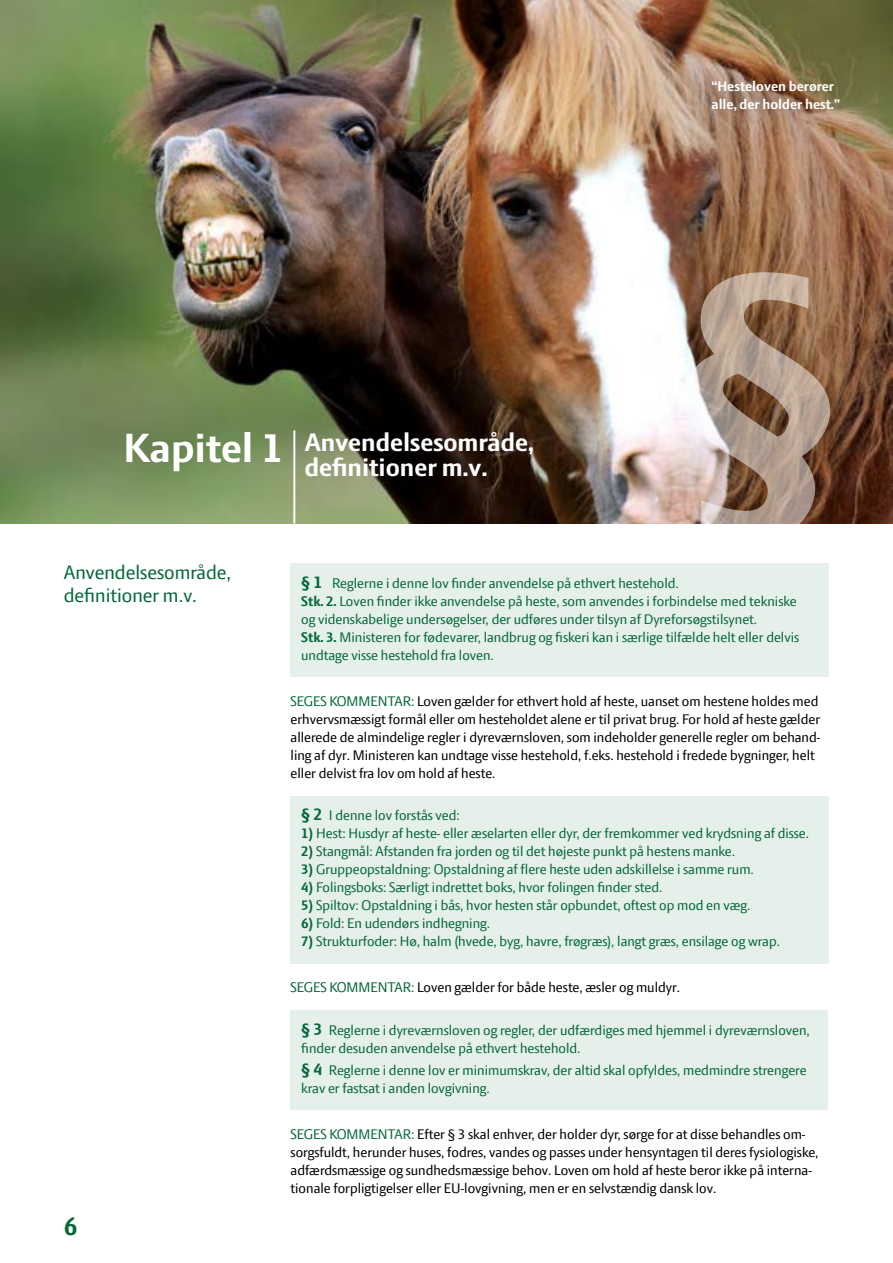
<style>
.page{position:relative;width:893px;height:1263px;background:#fff}
.page>*{position:absolute;margin:0;border:0;box-sizing:border-box;transform-origin:0 0}
.t1{font:700 339.3px "LF Press Sans";color:#fff}
.t2{font:700 43.8px "LF Press Sans";color:#fff}
.t3{font:700 27.3px/25.3px "LF Press Sans";color:#fff}
.t4{font:700 27.3px "LF Press Sans";color:#056839}
.t5{font:21px/22.5px "LF Press Sans";color:#056839}
.t6{font:15px/18px "LF Press Sans";color:#056839}
.t7{font:15px/18px "LF Press Sans";color:#000}
.t8{font:700 15px/18px "LF Press Sans";color:#fff}
.s1{font-weight:700;font-size:18px}
.s2{font-weight:700}
.s3{color:#056839}
</style>
<div class="page">
<img style="left:0;top:0;width:893px;height:524px">
<hr style="left:293px;top:430px;width:2px;height:94px;background:#fff">
<div style="left:291px;top:1010px;width:537px;height:100px;background:#e6f0eb"></div>
<div style="left:291px;top:796px;width:538px;height:167px;background:#e6f0eb"></div>
<div style="left:291px;top:563px;width:538px;height:114px;background:#e6f0eb"></div>
<div style="left:694px;top:63px;width:162px;height:64px;background:#000;opacity:.5"></div>
<p class="t8" style="left:711px;top:77px;width:130px">“Hesteloven berører alle, der holder hest.”</p>
<h2 class="t2" style="left:124px;top:423px;width:161px">Kapitel 1</h2>
<h3 class="t5" style="left:64px;top:561px;width:169px">Anvendelsesområde, definitioner m.v.</h3>
<h3 class="t3" style="left:305px;top:429px;width:231px">Anvendelsesområde, definitioner m.v.</h3>
<h1 class="t1" style="left:672px;top:187px;width:171px">§</h1>
<p class="t6" style="left:301px;top:574px;width:500px"><span class="s1">§ 1</span> Reglerne i denne lov finder anvendelse på ethvert hestehold.<br><span class="s2">Stk. 2.</span> Loven finder ikke anvendelse på heste, som anvendes i forbindelse med tekniske og videnskabelige undersøgelser, der udføres under tilsyn af Dyreforsøgstilsynet.<br><span class="s2">Stk. 3.</span> Ministeren for fødevarer, landbrug og fiskeri kan i særlige tilfælde helt eller delvis undtage visse hestehold fra loven.</p>
<p class="t7" style="left:291px;top:692px;width:531px"><span class="s3">SEGES KOMMENTAR:</span> Loven gælder for ethvert hold af heste, uanset om hestene holdes med erhvervsmæssigt formål eller om hesteholdet alene er til privat brug. For hold af heste gælder allerede de almindelige regler i dyreværnsloven, som indeholder generelle regler om behand&shy;ling af dyr. Ministeren kan undtage visse hestehold, f.eks. hestehold i fredede bygninger, helt eller delvist fra lov om hold af heste.</p>
<p class="t6" style="left:301px;top:806px;width:160px"><span class="s1">§ 2</span> I denne lov forstås ved:</p>
<p class="t6" style="left:301px;top:824px;width:509px"><span class="s2">1)</span> Hest: Husdyr af heste- eller æselarten eller dyr, der fremkommer ved krydsning af disse.</p>
<p class="t6" style="left:301px;top:842px;width:435px"><span class="s2">2)</span> Stangmål: Afstanden fra jorden og til det højeste punkt på hestens manke.</p>
<p class="t6" style="left:301px;top:860px;width:454px"><span class="s2">3)</span> Gruppeopstaldning: Opstaldning af flere heste uden adskillelse i samme rum.</p>
<p class="t6" style="left:301px;top:878px;width:363px"><span class="s2">4)</span> Folingsboks: Særligt indrettet boks, hvor folingen finder sted.</p>
<p class="t6" style="left:301px;top:896px;width:451px"><span class="s2">5)</span> Spiltov: Opstaldning i bås, hvor hesten står opbundet, oftest op mod en væg.</p>
<p class="t6" style="left:301px;top:914px;width:191px"><span class="s2">6)</span> Fold: En udendørs indhegning.</p>
<p class="t6" style="left:301px;top:932px;width:480px"><span class="s2">7)</span> Strukturfoder: Hø, halm (hvede, byg, havre, frøgræs), langt græs, ensilage og wrap.</p>
<p class="t7" style="left:291px;top:978px;width:391px"><span class="s3">SEGES KOMMENTAR:</span> Loven gælder for både heste, æsler og muldyr.</p>
<p class="t6" style="left:301px;top:1020px;width:510px"><span class="s1">§ 3</span> Reglerne i dyreværnsloven og regler, der udfærdiges med hjemmel i dyreværnsloven, finder desuden anvendelse på ethvert hestehold.</p>
<p class="t6" style="left:301px;top:1061px;width:507px"><span class="s1">§ 4</span> Reglerne i denne lov er minimumskrav, der altid skal opfyldes, medmindre strengere krav er fastsat i anden lovgivning.</p>
<h3 class="t4" style="left:64px;top:1210px;width:15px">6</h3>
<p class="t7" style="left:291px;top:1125px;width:529px"><span class="s3">SEGES KOMMENTAR:</span> Efter § 3 skal enhver, der holder dyr, sørge for at disse behandles om&shy;sorgsfuldt, herunder huses, fodres, vandes og passes under hensyntagen til deres fysiologiske, adfærdsmæssige og sundhedsmæssige behov. Loven om hold af heste beror ikke på interna&shy;tionale forpligtigelser eller EU-lovgivning, men er en selvstændig dansk lov.</p>
</div>
